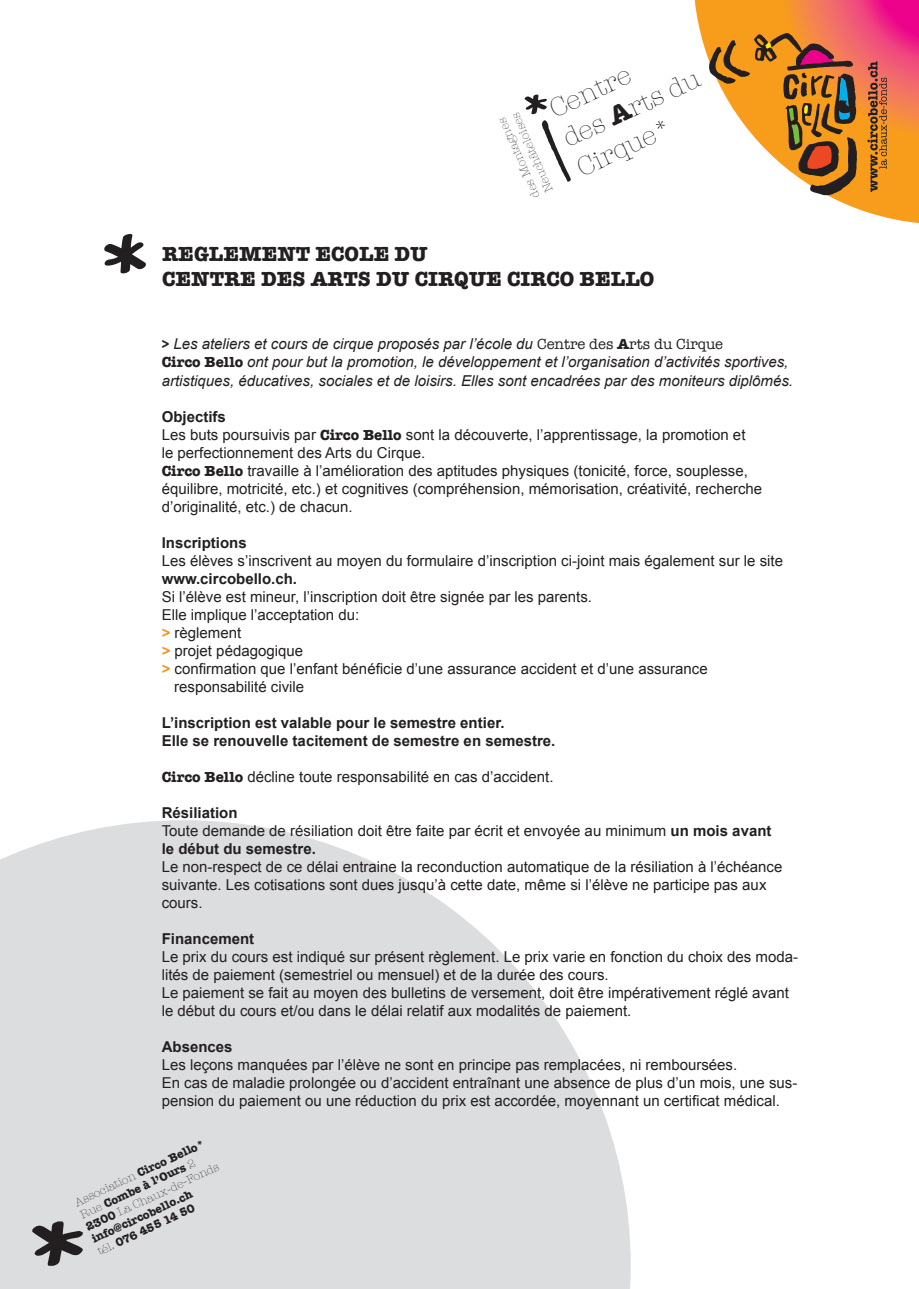
<style>
.page{position:relative;width:919px;height:1289px;background:#fff}
.page>*{position:absolute;margin:0;border:0;box-sizing:border-box;transform-origin:0 0}
.t1{font:300 27px/32.4px "American Typewriter";color:#231f20}
.t2{font:700 21px "American Typewriter";color:#231f20}
.t3{font:15px/18px "Arial";color:#231f20}
.t4{font:italic 15px/18px "Arial";color:#231f20}
.t5{font:700 15px "Arial";color:#231f20}
.t6{font:700 12px/13.5px "American Typewriter";color:#231f20}
.t7{font:300 12px/14.4px "American Typewriter";color:#231f20}
.s1{font-weight:700}
.s2{font-family:"American Typewriter";font-weight:700;font-style:normal}
.s3{font-family:"American Typewriter";font-style:normal}
.s4{font-family:"American Typewriter";font-weight:700}
.s5{font-weight:700;color:#f7931d}
.s6{font-weight:300}
</style>
<div class="page">
<svg style="left:694px;top:0;width:224px;height:223px"></svg>
<svg style="left:0;top:820px;width:630px;height:468px;fill:#dcdddf"></svg>
<svg style="left:867px;top:61px;width:19px;height:131px"></svg>
<svg style="left:708px;top:33px;width:149px;height:162px"></svg>
<svg style="left:32px;top:1221px;width:51px;height:44px"></svg>
<svg style="left:542px;top:120px;width:28px;height:62px"></svg>
<svg style="left:524px;top:95px;width:22px;height:19px"></svg>
<svg style="left:104px;top:234px;width:42px;height:39px"></svg>
<h1 class="t1" style="left:543px;top:94px;width:149px;rotate:-25deg">Centre<br>des <span class="s1">A</span>rts du<br>Cirque*</h1>
<p class="t7" style="left:529px;top:200px;width:88px;rotate:-114deg">des Montagnes<br>Neuchâteloises</p>
<p class="t2" style="left:162px;top:236px;width:267px">REGLEMENT ECOLE DU</p>
<p class="t2" style="left:162px;top:261px;width:493px">CENTRE DES ARTS DU CIRQUE CIRCO BELLO</p>
<p class="t4" style="left:162px;top:335px;width:563px"><span class="s2">&gt;</span> Les ateliers et cours de cirque proposés par l’école du <span class="s3">Centre des</span> <span class="s2">A</span><span class="s3">rts du Cirque</span></p>
<p class="t4" style="left:162px;top:353px;width:633px"><span class="s2">Circo Bello</span> ont pour but la promotion, le développement et l’organisation d’activités sportives, artistiques, éducatives, sociales et de loisirs. Elles sont encadrées par des moniteurs diplômés.</p>
<p class="t5" style="left:162px;top:406px;width:66px">Objectifs</p>
<p class="t3" style="left:162px;top:425px;width:585px">Les buts poursuivis par <span class="s4">Circo Bello</span> sont la découverte, l’apprentissage, la promotion et</p>
<p class="t3" style="left:162px;top:443px;width:265px">le perfectionnement des Arts du Cirque.</p>
<p class="t3" style="left:162px;top:461px;width:587px"><span class="s4">Circo Bello</span> travaille à l’amélioration des aptitudes physiques (tonicité, force, souplesse,</p>
<p class="t3" style="left:162px;top:479px;width:602px">équilibre, motricité, etc.) et cognitives (compréhension, mémorisation, créativité, recherche</p>
<p class="t3" style="left:162px;top:497px;width:192px">d’originalité, etc.) de chacun.</p>
<p class="t5" style="left:162px;top:532px;width:87px">Inscriptions</p>
<p class="t3" style="left:162px;top:551px;width:623px">Les élèves s’inscrivent au moyen du formulaire d’inscription ci-joint mais également sur le site <span class="s1">www.circobello.ch.</span></p>
<p class="t3" style="left:162px;top:587px;width:432px">Si l’élève est mineur, l’inscription doit être signée par les parents.</p>
<p class="t3" style="left:162px;top:605px;width:199px">Elle implique l’acceptation du:</p>
<p class="t3" style="left:162px;top:623px;width:81px"><span class="s5">&gt;</span> règlement</p>
<p class="t3" style="left:162px;top:641px;width:143px"><span class="s5">&gt;</span> projet pédagogique</p>
<p class="t3" style="left:162px;top:659px;width:547px"><span class="s5">&gt;</span> confirmation que l’enfant bénéficie d’une assurance accident et d’une assurance</p>
<p class="t3" style="left:174px;top:677px;width:132px">responsabilité civile</p>
<p class="t5" style="left:162px;top:712px;width:344px">L’inscription est valable pour le semestre entier.</p>
<p class="t5" style="left:162px;top:730px;width:395px">Elle se renouvelle tacitement de semestre en semestre.</p>
<p class="t3" style="left:162px;top:767px;width:393px"><span class="s4">Circo Bello</span> décline toute responsabilité en cas d’accident.</p>
<p class="t5" style="left:162px;top:802px;width:77px">Résiliation</p>
<p class="t3" style="left:162px;top:821px;width:611px">Toute demande de résiliation doit être faite par écrit et envoyée au minimum <span class="s1">un mois avant</span></p>
<p class="t5" style="left:162px;top:838px;width:156px">le début du semestre.</p>
<p class="t3" style="left:162px;top:857px;width:622px">Le non-respect de ce délai entraine la reconduction automatique de la résiliation à l’échéance suivante. Les cotisations sont dues jusqu’à cette date, même si l’élève ne participe pas aux cours.</p>
<p class="t5" style="left:162px;top:928px;width:94px">Financement</p>
<p class="t3" style="left:162px;top:947px;width:638px">Le prix du cours est indiqué sur présent règlement. Le prix varie en fonction du choix des moda&shy;lités de paiement (semestriel ou mensuel) et de la durée des cours.</p>
<p class="t3" style="left:162px;top:983px;width:628px">Le paiement se fait au moyen des bulletins de versement, doit être impérativement réglé avant le début du cours et/ou dans le délai relatif aux modalités de paiement.</p>
<p class="t5" style="left:162px;top:1036px;width:72px">Absences</p>
<p class="t3" style="left:162px;top:1055px;width:577px">Les leçons manquées par l’élève ne sont en principe pas remplacées, ni remboursées.</p>
<p class="t3" style="left:162px;top:1073px;width:637px">En cas de maladie prolongée ou d’accident entraînant une absence de plus d’un mois, une sus&shy;pension du paiement ou une réduction du prix est accordée, moyennant un certificat médical.</p>
<p class="t6" style="left:72px;top:1196px;width:147px;rotate:-25deg"><span class="s6">Association</span> Circo Bello*<br><span class="s6">Rue</span> Combe à l’Ours <span class="s6">2<br></span>2300 <span class="s6">La Chaux-de-Fonds </span>info@circobello.ch<br><span class="s6">tél.</span> 076 455 14 50</p>
</div>
